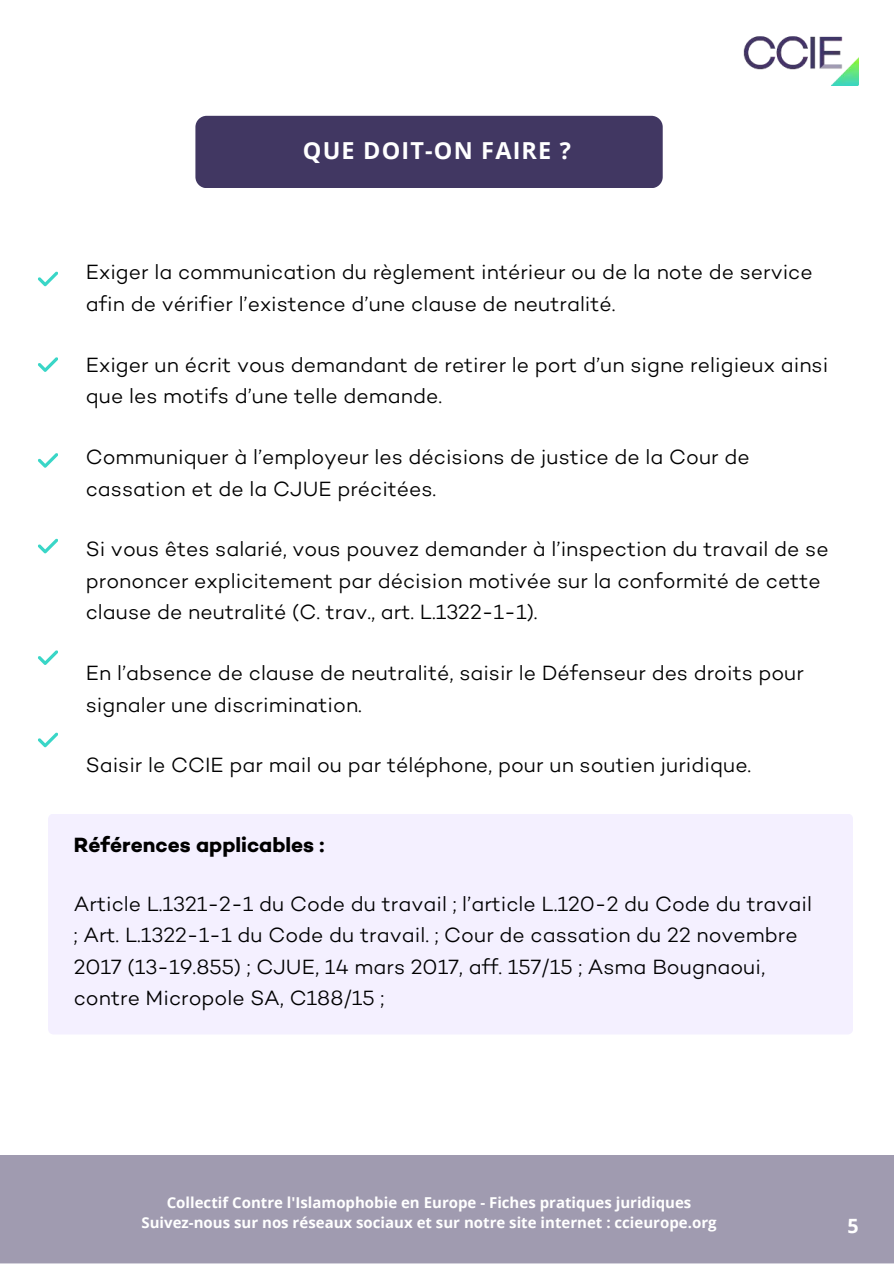
<style>
.page{position:relative;width:894px;height:1264px;background:#fff}
.page>*{position:absolute;margin:0;border:0;box-sizing:border-box;transform-origin:0 0}
.t1{font:700 23.4px "Open Sans";letter-spacing:.05em;color:#fff}
.t2{font:300 21px/31.5px "Campton";color:#000}
.t3{font:700 21px "Campton";color:#000}
.t4{font:700 19.65px "Open Sans";color:#fff}
.t5{font:700 15px/20.2px "Open Sans";color:#fff;text-align:center}
</style>
<div class="page">
<img style="left:743px;top:36px;width:115px;height:50px">
<div style="left:0;top:1155px;width:893px;height:108px;background:#a09bb0"></div>
<div style="left:195px;top:116px;width:467px;height:72px;background:#413762;border-radius:11px"></div>
<svg style="left:38px;top:271px;width:20px;height:15px"></svg>
<svg style="left:38px;top:357px;width:20px;height:15px"></svg>
<svg style="left:38px;top:453px;width:20px;height:14px"></svg>
<svg style="left:38px;top:538px;width:20px;height:15px"></svg>
<svg style="left:38px;top:650px;width:20px;height:15px"></svg>
<svg style="left:38px;top:732px;width:20px;height:15px"></svg>
<div style="left:48px;top:814px;width:804px;height:220px;background:#f4f0ff"></div>
<p class="t1" style="left:303px;top:134px;width:269px">QUE DOIT-ON FAIRE ?</p>
<p class="t2" style="left:86px;top:256px;width:728px">Exiger la communication du règlement intérieur ou de la note de service afin de vérifier l’existence d’une clause de neutralité.</p>
<p class="t2" style="left:86px;top:348px;width:743px">Exiger un écrit vous demandant de retirer le port d’un signe religieux ainsi que les motifs d’une telle demande.</p>
<p class="t2" style="left:86px;top:441px;width:665px">Communiquer à l’employeur les décisions de justice de la Cour de cassation et de la CJUE précitées.</p>
<p class="t2" style="left:86px;top:533px;width:744px">Si vous êtes salarié, vous pouvez demander à l’inspection du travail de se prononcer explicitement par décision motivée sur la conformité de cette clause de neutralité (C. trav., art. L.1322-1-1).</p>
<p class="t2" style="left:86px;top:657px;width:719px">En l’absence de clause de neutralité, saisir le Défenseur des droits pour signaler une discrimination.</p>
<p class="t2" style="left:86px;top:749px;width:666px">Saisir le CCIE par mail ou par téléphone, pour un soutien juridique.</p>
<p class="t3" style="left:74px;top:831px;width:252px">Références applicables :</p>
<p class="t2" style="left:74px;top:887px;width:739px">Article L.1321-2-1 du Code du travail ; l’article L.120-2 du Code du travail ; Art. L.1322-1-1 du Code du travail. ; Cour de cassation du 22 novembre 2017 (13-19.855) ; CJUE, 14 mars 2017, aff. 157/15 ; Asma Bougnaoui, contre Micropole SA, C188/15 ;</p>
<p class="t5" style="left:141px;top:1191px;width:576px">Collectif Contre l'Islamophobie en Europe - Fiches pratiques juridiques<br>Suivez-nous sur nos réseaux sociaux et sur notre site internet : ccieurope.org</p>
<p class="t4" style="left:847px;top:1211px;width:13px">5</p>
</div>
